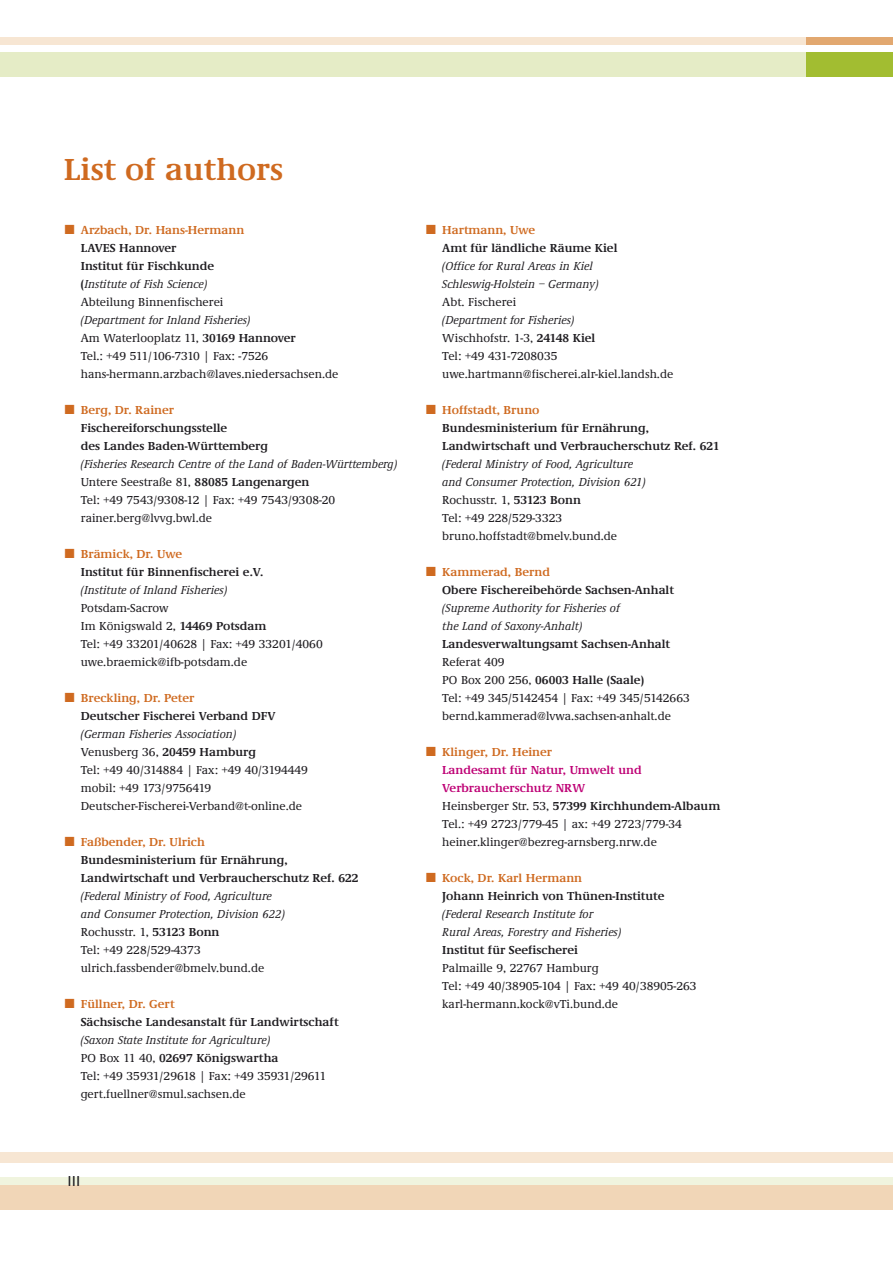
<style>
.page{position:relative;width:893px;height:1263px;background:#fff}
.page>*{position:absolute;margin:0;border:0;box-sizing:border-box;transform-origin:0 0}
.t1{font:600 31.5px "Demos EF";color:#cf6a20}
.t2{font:15px "Praxis EF";color:#1f1d21}
.t3{font:500 12px/18px "Demos EF";color:#1f1d21}
.t4{font:600 12px/18px "Demos EF";color:#1f1d21}
.t5{font:italic 500 12px/18px "Demos EF";color:#1f1d21}
.s1{font-family:"The Mix Expert";font-weight:400;font-size:13.5px;color:#cf6a20}
.s2{color:#cf6a20}
.s3{font-weight:500;font-style:italic}
.s4{font-weight:500}
.s5{font-style:italic}
.s6{font-weight:600}
.s7{font-style:normal}
.s8{font-weight:600;font-style:normal}
.s9{font-weight:600;color:#cf6a20}
.s10{font-weight:600;color:#be0075}
</style>
<div class="page">
<div style="left:0;top:52px;width:893px;height:25px;background:#a2bd31"></div>
<div style="left:0;top:37px;width:893px;height:7px;background:#e2a870"></div>
<div style="left:0;top:52px;width:805px;height:25px;background:#e5ecc6"></div>
<div style="left:0;top:37px;width:805px;height:7px;background:#f7e6d3"></div>
<svg style="left:0;top:1209px;width:893px;height:1px"></svg>
<div style="left:0;top:1185px;width:893px;height:24px;background:#f1d6b7"></div>
<div style="left:0;top:1176px;width:893px;height:9px;background:#f0f4de"></div>
<div style="left:0;top:1152px;width:893px;height:11px;background:#f7e6d3"></div>
<h1 class="t1" style="left:64px;top:152px;width:221px">List of authors</h1>
<p class="t4" style="left:81px;top:221px;width:165px;text-indent:-17px"><span class="s1">ó</span> <span class="s2">Arzbach, Dr. Hans-Hermann<br></span>LAVES Hannover<br>Institut für Fischkunde (<span class="s3">Institute of Fish Science)<br></span><span class="s4">Abteilung Binnenfischerei</span></p>
<p class="t3" style="left:81px;top:311px;width:259px"><span class="s5">(Department for Inland Fisheries)<br></span>Am Waterlooplatz 11, <span class="s6">30169 Hannover<br></span>Tel.: +49 511/106-7310 | Fax: -7526 hans-hermann.arzbach@laves.niedersachsen.de</p>
<p class="t4" style="left:81px;top:401px;width:189px;text-indent:-17px"><span class="s1">ó</span> <span class="s2">Berg, Dr. Rainer<br></span>Fischereiforschungsstelle<br>des Landes Baden-Württemberg</p>
<p class="t3" style="left:81px;top:455px;width:318px"><span class="s5">(Fisheries Research Centre of the Land of Baden-Württemberg)<br></span>Untere Seestraße 81, <span class="s6">88085 Langenargen<br></span>Tel: +49 7543/9308-12 | Fax: +49 7543/9308-20 rainer.berg@lvvg.bwl.de</p>
<p class="t4" style="left:81px;top:545px;width:184px;text-indent:-17px"><span class="s1">ó</span> <span class="s2">Brämick, Dr. Uwe<br></span>Institut für Binnenfischerei e.V.</p>
<p class="t5" style="left:81px;top:581px;width:148px">(Institute of Inland Fisheries)</p>
<p class="t3" style="left:81px;top:599px;width:243px">Potsdam-Sacrow<br>Im Königswald 2, <span class="s6">14469 Potsdam<br></span>Tel: +49 33201/40628 | Fax: +49 33201/4060 uwe.braemick@ifb-potsdam.de</p>
<p class="t4" style="left:81px;top:689px;width:196px;text-indent:-17px"><span class="s1">ó</span> <span class="s2">Breckling, Dr. Peter<br></span>Deutscher Fischerei Verband DFV</p>
<p class="t3" style="left:81px;top:725px;width:229px"><span class="s5">(German Fisheries Association)<br></span>Venusberg 36, <span class="s6">20459 Hamburg<br></span>Tel: +49 40/314884 | Fax: +49 40/3194449 mobil: +49 173/9756419<br>Deutscher-Fischerei-Verband@t-online.de</p>
<p class="t4" style="left:81px;top:833px;width:279px;text-indent:-17px"><span class="s1">ó</span> <span class="s2">Faßbender, Dr. Ulrich<br></span>Bundesministerium für Ernährung,<br>Landwirtschaft und Verbraucherschutz Ref. 622</p>
<p class="t5" style="left:81px;top:887px;width:206px">(Federal Ministry of Food, Agriculture and Consumer Protection, Division 622)<br><span class="s7">Rochusstr. 1,</span> <span class="s8">53123 Bonn<br></span><span class="s7">Tel: +49 228/529-4373 ulrich.fassbender@bmelv.bund.de</span></p>
<p class="t4" style="left:81px;top:995px;width:259px;text-indent:-17px"><span class="s1">ó</span> <span class="s2">Füllner, Dr. Gert<br></span>Sächsische Landesanstalt für Landwirtschaft</p>
<p class="t3" style="left:81px;top:1031px;width:247px"><span class="s5">(Saxon State Institute for Agriculture)<br></span>PO Box 11 40, <span class="s6">02697 Königswartha<br></span>Tel: +49 35931/29618 | Fax: +49 35931/29611 gert.fuellner@smul.sachsen.de</p>
<p class="t4" style="left:442px;top:221px;width:177px;text-indent:-17px"><span class="s1">ó</span> <span class="s2">Hartmann, Uwe<br></span>Amt für ländliche Räume Kiel</p>
<p class="t5" style="left:442px;top:257px;width:158px">(Office for Rural Areas in Kiel<br>Schleswig-Holstein – Germany)</p>
<p class="t3" style="left:442px;top:293px;width:76px">Abt. Fischerei</p>
<p class="t3" style="left:442px;top:311px;width:233px"><span class="s5">(Department for Fisheries)<br></span>Wischhofstr. 1-3, <span class="s6">24148 Kiel<br></span>Tel: +49 431-7208035 uwe.hartmann@fischerei.alr-kiel.landsh.de</p>
<p class="t4" style="left:442px;top:401px;width:279px;text-indent:-17px"><span class="s1">ó</span> <span class="s2">Hoffstadt, Bruno<br></span>Bundesministerium für Ernährung,<br>Landwirtschaft und Verbraucherschutz Ref. 621</p>
<p class="t5" style="left:442px;top:455px;width:205px">(Federal Ministry of Food, Agriculture and Consumer Protection, Division 621)<br><span class="s7">Rochusstr. 1,</span> <span class="s8">53123 Bonn<br></span><span class="s7">Tel: +49 228/529-3323 bruno.hoffstadt@bmelv.bund.de</span></p>
<p class="t4" style="left:442px;top:563px;width:233px;text-indent:-17px"><span class="s1">ó</span> <span class="s2">Kammerad, Bernd<br></span>Obere Fischereibehörde Sachsen-Anhalt</p>
<p class="t5" style="left:442px;top:599px;width:179px">(Supreme Authority for Fisheries of the Land of Saxony-Anhalt)</p>
<p class="t4" style="left:442px;top:635px;width:229px">Landesverwaltungsamt Sachsen-Anhalt</p>
<p class="t3" style="left:442px;top:653px;width:249px">Referat 409<br>PO Box 200 256, <span class="s6">06003 Halle (Saale)<br></span>Tel: +49 345/5142454 | Fax: +49 345/5142663 bernd.kammerad@lvwa.sachsen-anhalt.de</p>
<p class="t3" style="left:442px;top:743px;width:280px;text-indent:-17px"><span class="s1">ó</span> <span class="s9">Klinger, Dr. Heiner<br></span><span class="s10">Landesamt für Natur, Umwelt und Verbraucherschutz NRW<br></span>Heinsberger Str. 53, <span class="s6">57399 Kirchhundem-Albaum </span>Tel.: +49 2723/779-45 | ax: +49 2723/779-34 heiner.klinger@bezreg-arnsberg.nrw.de</p>
<p class="t4" style="left:442px;top:869px;width:224px;text-indent:-17px"><span class="s1">ó</span> <span class="s2">Kock, Dr. Karl Hermann<br></span>Johann Heinrich von Thünen-Institute</p>
<p class="t5" style="left:442px;top:905px;width:180px">(Federal Research Institute for<br>Rural Areas, Forestry and Fisheries)</p>
<p class="t4" style="left:442px;top:941px;width:137px">Institut für Seefischerei</p>
<p class="t3" style="left:442px;top:959px;width:256px">Palmaille 9, 22767 Hamburg<br>Tel: +49 40/38905-104 | Fax: +49 40/38905-263 karl-hermann.kock@vTi.bund.de</p>
<p class="t2" style="left:68px;top:1173px;width:14px">III</p>
</div>
